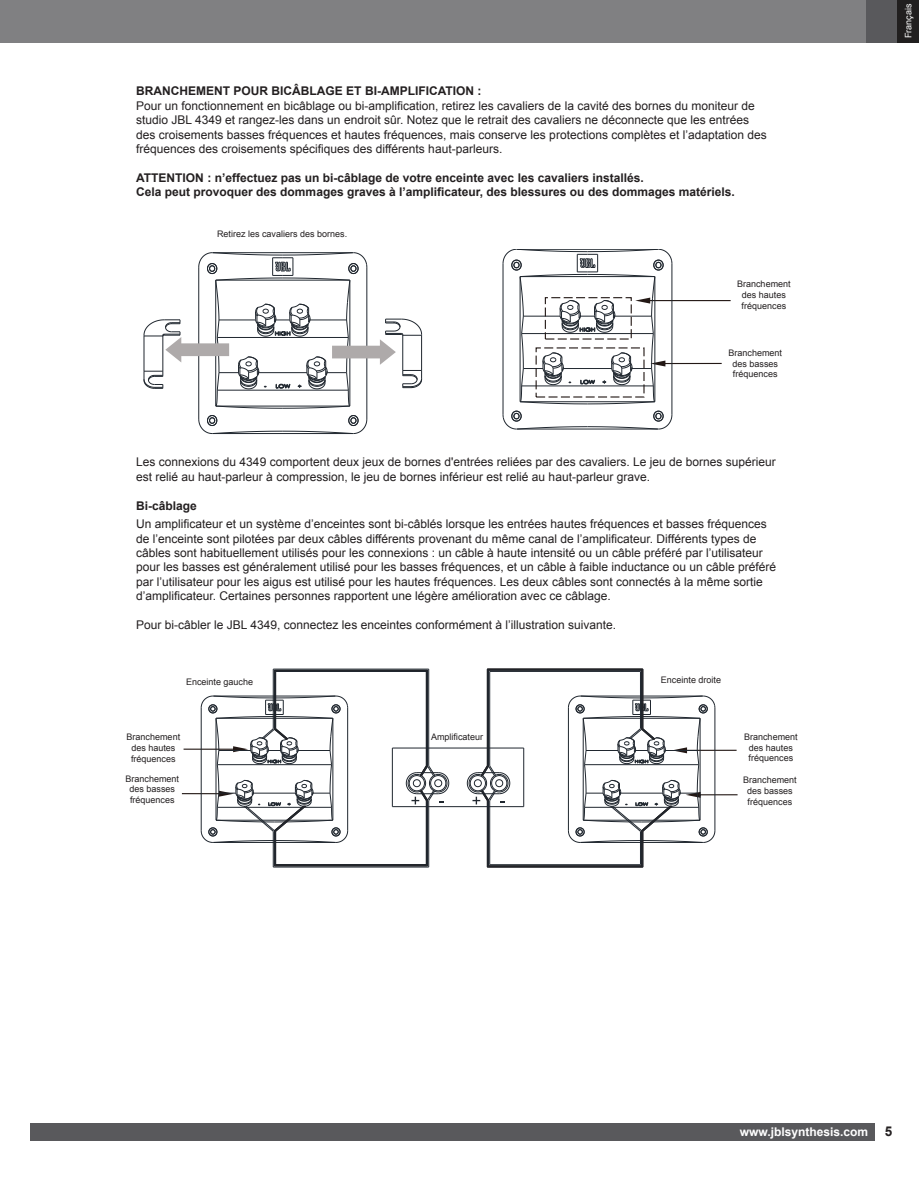
<style>
.page{position:relative;width:919px;height:1188px;background:#fff}
.page>*{position:absolute;margin:0;border:0;box-sizing:border-box;transform-origin:0 0}
.t1{font:12px/14.4px "Arial";color:#231f20}
.t2{font:700 12px "Arial";color:#231f20}
.t3{font:700 12px "Arial";color:#fff}
.t4{font:9px/10.8px "Arial";color:#231f20;text-align:center}
.t5{font:9px "Arial";color:#fff}
.s1{font-size:13.5px;color:#231f20}
</style>
<div class="page">
<div style="left:0;top:0;width:865px;height:42px;background:#808082"></div>
<div style="left:865px;top:0;width:32px;height:42px;background:#59595c"></div>
<div style="left:897px;top:0;width:21px;height:42px;background:#211f1f"></div>
<div style="left:30px;top:1123px;width:844px;height:18px;background:#59595c"></div>
<hr style="left:502px;top:264px;width:1px;height:151px;background:#20272f">
<hr style="left:671px;top:264px;width:1px;height:151px;background:#20272f">
<svg style="left:502px;top:411px;width:170px;height:19px"></svg>
<svg style="left:502px;top:249px;width:228px;height:155px"></svg>
<hr style="left:198px;top:267px;width:1px;height:152px;background:#20272f">
<hr style="left:366px;top:267px;width:1px;height:152px;background:#20272f">
<svg style="left:198px;top:415px;width:169px;height:19px"></svg>
<div style="left:544px;top:297px;width:87px;height:43px;border:1px dashed #231815"></div>
<svg style="left:143px;top:252px;width:279px;height:157px"></svg>
<hr style="left:392px;top:806px;width:131px;height:1px;background:#20272f">
<hr style="left:392px;top:748px;width:131px;height:1px;background:#20272f">
<hr style="left:487px;top:867px;width:155px;height:1px;background:#20272f">
<hr style="left:428px;top:800px;width:1px;height:67px;background:#20272f">
<hr style="left:273px;top:831px;width:1px;height:36px;background:#20272f">
<hr style="left:274px;top:866px;width:153px;height:1px;background:#20272f">
<hr style="left:273px;top:867px;width:155px;height:1px;background:#20272f">
<hr style="left:428px;top:669px;width:1px;height:97px;background:#20272f">
<hr style="left:273px;top:669px;width:155px;height:1px;background:#20272f">
<svg style="left:466px;top:669px;width:271px;height:198px"></svg>
<svg style="left:182px;top:670px;width:267px;height:196px"></svg>
<p class="t2" style="left:136px;top:83px;width:347px">BRANCHEMENT POUR BICÂBLAGE ET BI-AMPLIFICATION :</p>
<p class="t1" style="left:136px;top:98px;width:632px">Pour un fonctionnement en bicâblage ou bi-amplification, retirez les cavaliers de la cavité des bornes du moniteur de studio JBL 4349 et rangez-les dans un endroit sûr. Notez que le retrait des cavaliers ne déconnecte que les entrées des croisements basses fréquences et hautes fréquences, mais conserve les protections complètes et l’adaptation des fréquences des croisements spécifiques des différents haut-parleurs.</p>
<p class="t2" style="left:136px;top:170px;width:509px">ATTENTION : n’effectuez pas un bi-câblage de votre enceinte avec les cavaliers installés.</p>
<p class="t2" style="left:136px;top:184px;width:600px">Cela peut provoquer des dommages graves à l’amplificateur, des blessures ou des dommages matériels.</p>
<p class="t4" style="left:217px;top:228px;width:132px">Retirez les cavaliers des bornes.</p>
<p class="t4" style="left:737px;top:279px;width:55px">Branchement des hautes fréquences</p>
<p class="t4" style="left:728px;top:347px;width:55px">Branchement des basses fréquences</p>
<p class="t1" style="left:136px;top:455px;width:641px">Les connexions du 4349 comportent deux jeux de bornes d'entrées reliées par des cavaliers. Le jeu de bornes supérieur est relié au haut-parleur à compression, le jeu de bornes inférieur est relié au haut-parleur grave.</p>
<p class="t2" style="left:136px;top:497px;width:62px">Bi-câblage</p>
<p class="t1" style="left:136px;top:517px;width:641px">Un amplificateur et un système d’enceintes sont bi-câblés lorsque les entrées hautes fréquences et basses fréquences de l’enceinte sont pilotées par deux câbles différents provenant du même canal de l’amplificateur. Différents types de câbles sont habituellement utilisés pour les connexions : un câble à haute intensité ou un câble préféré par l’utilisateur pour les basses est généralement utilisé pour les basses fréquences, et un câble à faible inductance ou un câble préféré par l’utilisateur pour les aigus est utilisé pour les hautes fréquences. Les deux câbles sont connectés à la même sortie d’amplificateur. Certaines personnes rapportent une légère amélioration avec ce câblage.</p>
<p class="t1" style="left:136px;top:618px;width:481px">Pour bi-câbler le JBL 4349, connectez les enceintes conformément à l’illustration suivante.</p>
<p class="t4" style="left:186px;top:676px;width:69px">Enceinte gauche</p>
<p class="t4" style="left:127px;top:731px;width:55px">Branchement</p>
<p class="t4" style="left:431px;top:731px;width:54px">Amplificateur</p>
<p class="t4" style="left:131px;top:742px;width:46px;text-align:left">des hautes fréquences</p>
<p class="t4" style="left:125px;top:773px;width:55px">Branchement des basses fréquences</p>
<p class="t4" style="left:660px;top:674px;width:62px">Enceinte droite</p>
<p class="t4" style="left:744px;top:731px;width:55px">Branchement des hautes fréquences</p>
<p class="t4" style="left:743px;top:774px;width:55px">Branchement des basses fréquences</p>
<p class="t5" style="left:902px;top:38px;width:36px;rotate:-90deg">Français</p>
<p class="t3" style="left:739px;top:1123px;width:154px">www.jblsynthesis.com <span class="s1">5</span></p>
</div>
